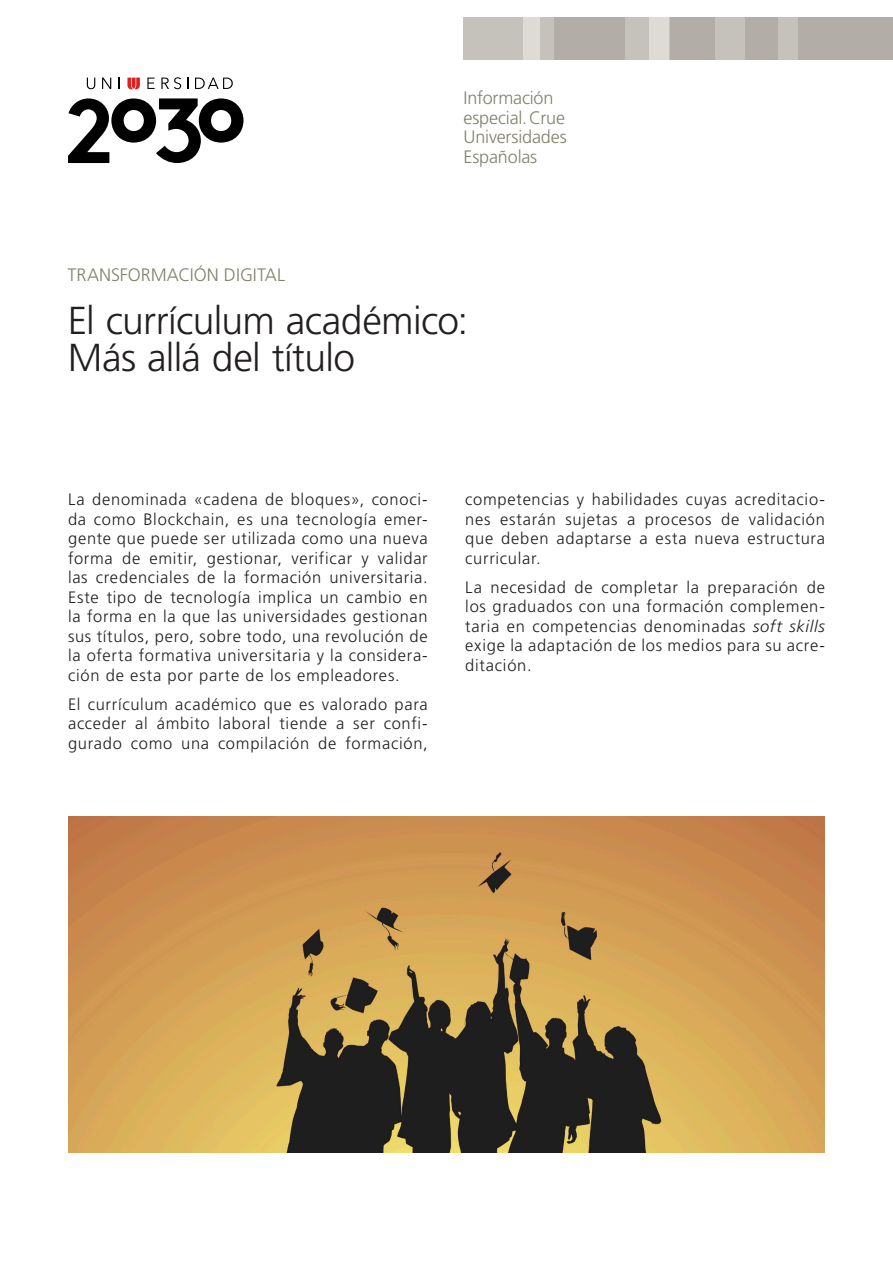
<style>
.page{position:relative;width:893px;height:1263px;background:#fff}
.page>*{position:absolute;margin:0;border:0;box-sizing:border-box;transform-origin:0 0}
.Título{font:300 39px/37.5px "Frutiger LT Std";letter-spacing:-.015em;color:#231f20}
.Entradilla_Título{font:300 18px/19.5px "Frutiger LT Std";letter-spacing:-.005em;color:#82806e}
.Texto_Seguido{font:300 16.5px/19.5px "Frutiger LT Std";letter-spacing:.045em;color:#231f20;text-align:justify}
.s1{font-style:italic}
</style>
<div class="page">
<div style="left:798px;top:17px;width:95px;height:43px;background:#b2ada6"></div>
<div style="left:523px;top:17px;width:18px;height:43px;background:#dedbd7"></div>
<div style="left:463px;top:17px;width:60px;height:43px;background:#c5c2bb"></div>
<div style="left:777px;top:17px;width:21px;height:43px;background:#c5c2bb"></div>
<div style="left:649px;top:17px;width:21px;height:43px;background:#dedbd7"></div>
<div style="left:541px;top:17px;width:13px;height:43px;background:#c5c2bb"></div>
<div style="left:624px;top:17px;width:25px;height:43px;background:#c5c2bb"></div>
<div style="left:554px;top:17px;width:70px;height:43px;background:#b2ada6"></div>
<div style="left:715px;top:17px;width:30px;height:43px;background:#c5c2bb"></div>
<div style="left:745px;top:17px;width:32px;height:43px;background:#b2ada6"></div>
<div style="left:670px;top:17px;width:45px;height:43px;background:#b2ada6"></div>
<svg style="left:68px;top:98px;width:175px;height:65px"></svg>
<svg style="left:87px;top:78px;width:8px;height:11px"></svg>
<svg style="left:102px;top:78px;width:9px;height:11px"></svg>
<svg style="left:147px;top:78px;width:8px;height:11px"></svg>
<svg style="left:161px;top:77px;width:20px;height:12px"></svg>
<svg style="left:195px;top:78px;width:38px;height:11px"></svg>
<svg style="left:127px;top:78px;width:13px;height:11px"></svg>
<img style="left:68px;top:817px;width:757px;height:335px">
<p class="Entradilla_Título" style="left:67px;top:265px;width:219px">TRANSFORMACIÓN DIGITAL</p>
<p class="Entradilla_Título" style="left:463px;top:88px;width:103px">Información especial. Crue</p>
<p class="Entradilla_Título" style="left:463px;top:127px;width:105px">Universidades<br>Españolas</p>
<p class="Título" style="left:68px;top:302px;width:402px">El currículum académico:<br>Más allá del título</p>
<p class="Texto_Seguido" style="left:68px;top:490px;width:361px">La denominada «cadena de bloques», conoci&shy;da como Blockchain, es una tecnología emer&shy;gente que puede ser utilizada como una nueva forma de emitir, gestionar, verificar y validar las credenciales de la formación universitaria.<br>Este tipo de tecnología implica un cambio en la forma en la que las universidades gestionan sus títulos, pero, sobre todo, una revolución de la oferta formativa universitaria y la considera&shy;ción de esta por parte de los empleadores.</p>
<p class="Texto_Seguido" style="left:68px;top:695px;width:361px">El currículum académico que es valorado para acceder al ámbito laboral tiende a ser confi&shy;gurado como una compilación de formación,</p>
<p class="Texto_Seguido" style="left:465px;top:490px;width:361px">competencias y habilidades cuyas acreditacio&shy;nes estarán sujetas a procesos de validación que deben adaptarse a esta nueva estructura curricular.</p>
<p class="Texto_Seguido" style="left:465px;top:578px;width:361px">La necesidad de completar la preparación de los graduados con una formación complemen&shy;taria en competencias denominadas <span class="s1">soft skills </span>exige la adaptación de los medios para su acre&shy;ditación.</p>
</div>
